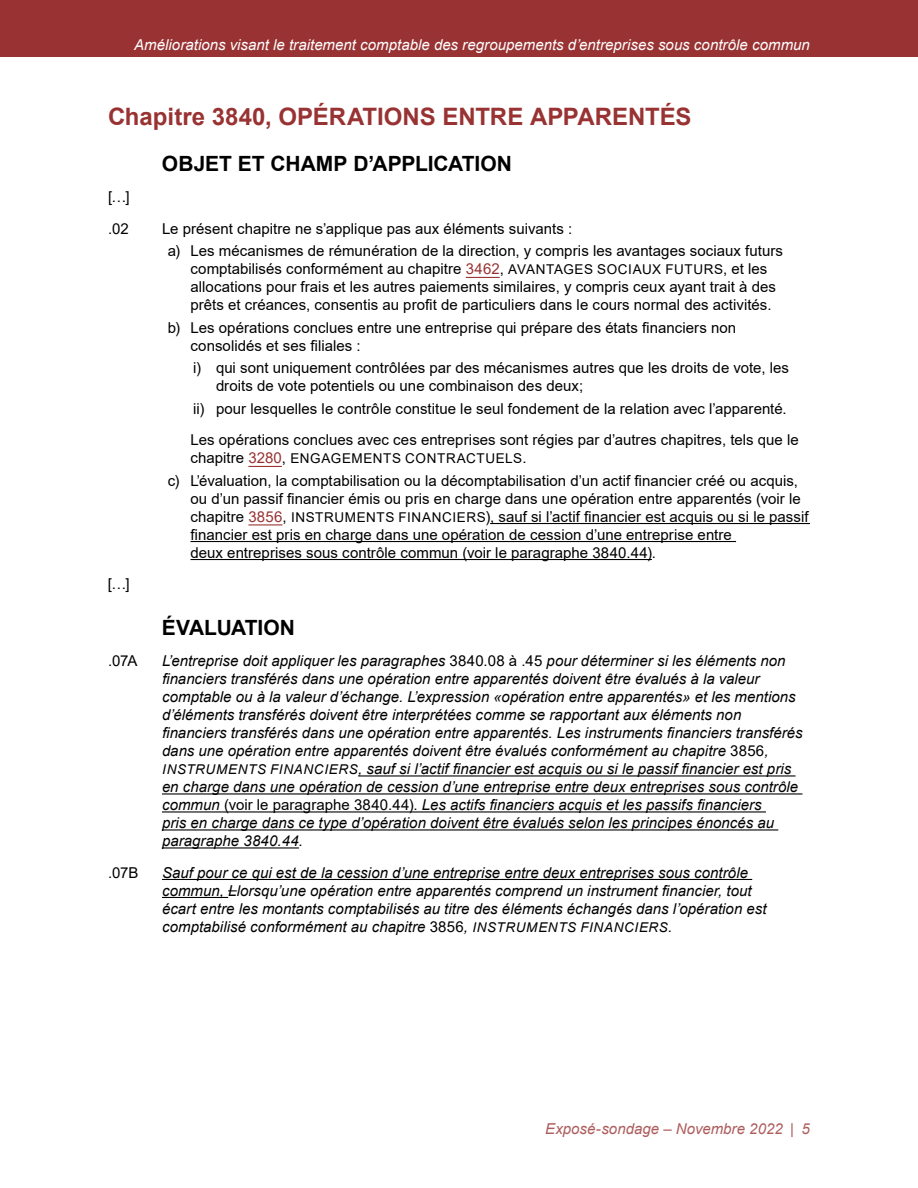
<style>
.page{position:relative;width:918px;height:1188px;background:#fff}
.page>*{position:absolute;margin:0;border:0;box-sizing:border-box;transform-origin:0 0}
.t1{font:700 24px "Arial";color:#933}
.t2{font:700 21px "Arial";color:#000}
.t3{font:15px/18px "Arial";letter-spacing:.005em;color:#000}
.t4{font:italic 15px/18px "Arial";color:#000}
.t5{font:italic 15px "Arial";color:#fff}
.t6{font:italic 15px "Arial";color:#ad5c5c}
.t7{font:13.5px "Arial";letter-spacing:.045em;color:#000}
.s1{color:#933}
.s2{font-size:13.5px}
.s3{font-size:15px}
.s4{font-size:15px;color:#933}
.s5{font-style:normal}
</style>
<div class="page">
<div style="left:0;top:0;width:918px;height:57px;background:#933"></div>
<hr style="left:466px;top:277px;width:34px;height:1px;background:#933">
<hr style="left:248px;top:466px;width:34px;height:1px;background:#933">
<hr style="left:490px;top:523px;width:320px;height:1px;background:#000">
<hr style="left:248px;top:524px;width:34px;height:1px;background:#933">
<hr style="left:190px;top:541px;width:546px;height:1px;background:#000">
<hr style="left:190px;top:559px;width:462px;height:1px;background:#000">
<hr style="left:358px;top:775px;width:438px;height:2px;background:#000">
<hr style="left:162px;top:793px;width:640px;height:2px;background:#000">
<hr style="left:162px;top:811px;width:604px;height:2px;background:#000">
<hr style="left:162px;top:829px;width:616px;height:2px;background:#000">
<hr style="left:162px;top:847px;width:137px;height:2px;background:#000">
<hr style="left:162px;top:879px;width:590px;height:1px;background:#000">
<hr style="left:162px;top:897px;width:66px;height:1px;background:#000">
<p class="t5" style="left:134px;top:35px;width:677px">Améliorations visant le traitement comptable des regroupements d’entreprises sous contrôle commun</p>
<h2 class="t1" style="left:108px;top:100px;width:585px">Chapitre 3840, OPÉRATIONS ENTRE APPARENTÉS</h2>
<h3 class="t2" style="left:162px;top:149px;width:352px">OBJET ET CHAMP D’APPLICATION</h3>
<p class="t3" style="left:108px;top:181px;width:23px;line-height:31.5px">[…] .02</p>
<p class="t3" style="left:162px;top:220px;width:412px">Le présent chapitre ne s’applique pas aux éléments suivants :</p>
<p class="t3" style="left:190px;top:242px;width:594px;text-indent:-23px">a) Les mécanismes de rémunération de la direction, y compris les avantages sociaux futurs comptabilisés conformément au chapitre <span class="s1">3462</span>, <span class="s2">AVANTAGES SOCIAUX FUTURS</span>, et les allocations pour frais et les autres paiements similaires, y compris ceux ayant trait à des prêts et créances, consentis au profit de particuliers dans le cours normal des activités.</p>
<p class="t3" style="left:191px;top:319px;width:547px;text-indent:-23px">b) Les opérations conclues entre une entreprise qui prépare des états financiers non consolidés et ses filiales :</p>
<p class="t3" style="left:216px;top:359px;width:575px;text-indent:-23px">i) qui sont uniquement contrôlées par des mécanismes autres que les droits de vote, les droits de vote potentiels ou une combinaison des deux;</p>
<p class="t3" style="left:193px;top:400px;width:595px">ii) pour lesquelles le contrôle constitue le seul fondement de la relation avec l’apparenté.</p>
<p class="t3" style="left:191px;top:431px;width:610px">Les opérations conclues avec ces entreprises sont régies par d’autres chapitres, tels que le</p>
<p class="t7" style="left:191px;top:449px;width:338px"><span class="s3">chapitre</span> <span class="s4">3280</span><span class="s3">,</span> ENGAGEMENTS CONTRACTUELS<span class="s3">.</span></p>
<p class="t3" style="left:190px;top:472px;width:620px;text-indent:-23px">c) L’évaluation, la comptabilisation ou la décomptabilisation d’un actif financier créé ou acquis, ou d’un passif financier émis ou pris en charge dans une opération entre apparentés (voir le chapitre <span class="s1">3856</span>, <span class="s2">INSTRUMENTS FINANCIERS</span>), sauf si l’actif financier est acquis ou si le passif financier est pris en charge dans une opération de cession d’une entreprise entre<br>deux entreprises sous contrôle commun (voir le paragraphe 3840.44).</p>
<p class="t3" style="left:108px;top:575px;width:23px">[…]</p>
<h3 class="t2" style="left:162px;top:613px;width:134px">ÉVALUATION</h3>
<p class="t3" style="left:108px;top:652px;width:31px">.07A</p>
<p class="t4" style="left:162px;top:652px;width:642px">L’entreprise doit appliquer les paragraphes <span class="s5">3840.08 à .45</span> pour déterminer si les éléments non financiers transférés dans une opération entre apparentés doivent être évalués à la valeur comptable ou à la valeur d’échange. L’expression «opération entre apparentés» et les mentions d’éléments transférés doivent être interprétées comme se rapportant aux éléments non financiers transférés dans une opération entre apparentés. Les instruments financiers transférés dans une opération entre apparentés doivent être évalués conformément au chapitre <span class="s5">3856</span>, <span class="s2">INSTRUMENTS FINANCIERS</span>, sauf si l’actif financier est acquis ou si le passif financier est pris en charge dans une opération de cession d’une entreprise entre deux entreprises sous contrôle commun <span class="s5">(voir le paragraphe 3840.44).</span> Les actifs financiers acquis et les passifs financiers<br>pris en charge dans ce type d’opération doivent être évalués selon les principes énoncés au paragraphe 3840.44.</p>
<p class="t3" style="left:108px;top:864px;width:32px">.07B</p>
<p class="t4" style="left:162px;top:864px;width:606px">Sauf pour ce qui est de la cession d’une entreprise entre deux entreprises sous contrôle commun, Llorsqu’une opération entre apparentés comprend un instrument financier, tout écart entre les montants comptabilisés au titre des éléments échangés dans l’opération est comptabilisé conformément au chapitre <span class="s5">3856</span>, <span class="s2">INSTRUMENTS FINANCIERS</span>.</p>
<p class="t6" style="left:545px;top:1119px;width:266px">Exposé-sondage – Novembre 2022 | 5</p>
</div>
